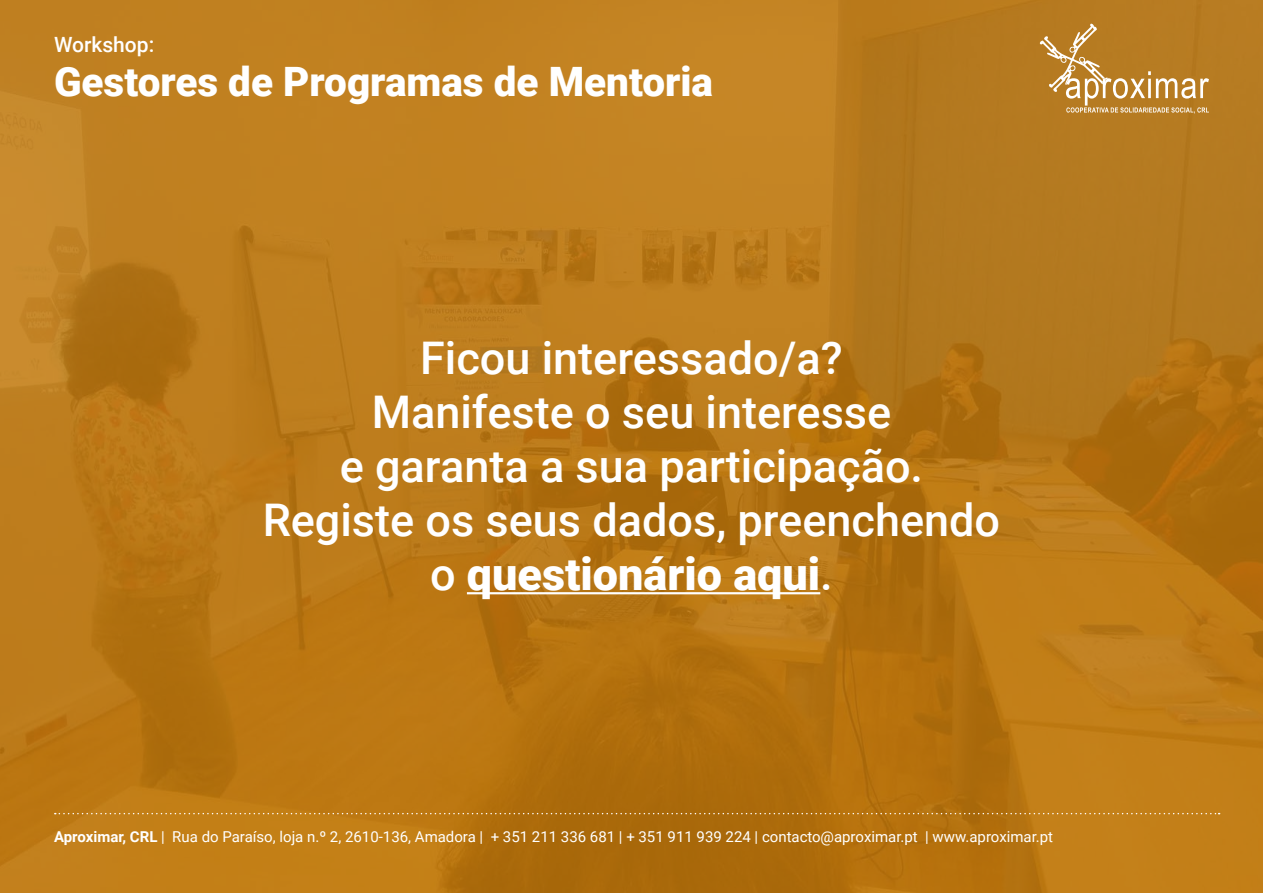
<style>
.page{position:relative;width:1263px;height:893px;background:#fff}
.page>*{position:absolute;margin:0;border:0;box-sizing:border-box;transform-origin:0 0}
.t1{font:500 45px/54px "Roboto";color:#fff;text-align:center}
.t2{font:900 40.5px "Roboto";color:#fff}
.t3{font:500 21px "Roboto";color:#fff}
.t4{font:15px "Roboto";color:#fff}
.s1{font-weight:900}
.s2{font-weight:700}
</style>
<div class="page">
<img style="left:0;top:0;width:1263px;height:893px">
<hr style="left:467px;top:592px;width:353px;height:2px;background:#fff">
<svg style="left:1038px;top:22px;width:171px;height:92px;background:#c08c3f"></svg>
<svg style="left:55px;top:813px;width:1165px;height:1px"></svg>
<h3 class="t3" style="left:54px;top:30px;width:102px">Workshop:</h3>
<h2 class="t2" style="left:54px;top:53px;width:661px">Gestores de Programas de Mentoria</h2>
<h1 class="t1" style="left:263px;top:329px;width:739px">Ficou interessado/a?<br>Manifeste o seu interesse<br>e garanta a sua participação.<br>Registe os seus dados, preenchendo o <span class="s1">questionário aqui</span>.</h1>
<p class="t4" style="left:54px;top:826px;width:1001px"><span class="s2">Aproximar, CRL</span> | Rua do Paraíso, loja n.º 2, 2610-136, Amadora | + 351 211 336 681 | + 351 911 939 224 | contacto@aproximar.pt | www.aproximar.pt</p>
</div>
